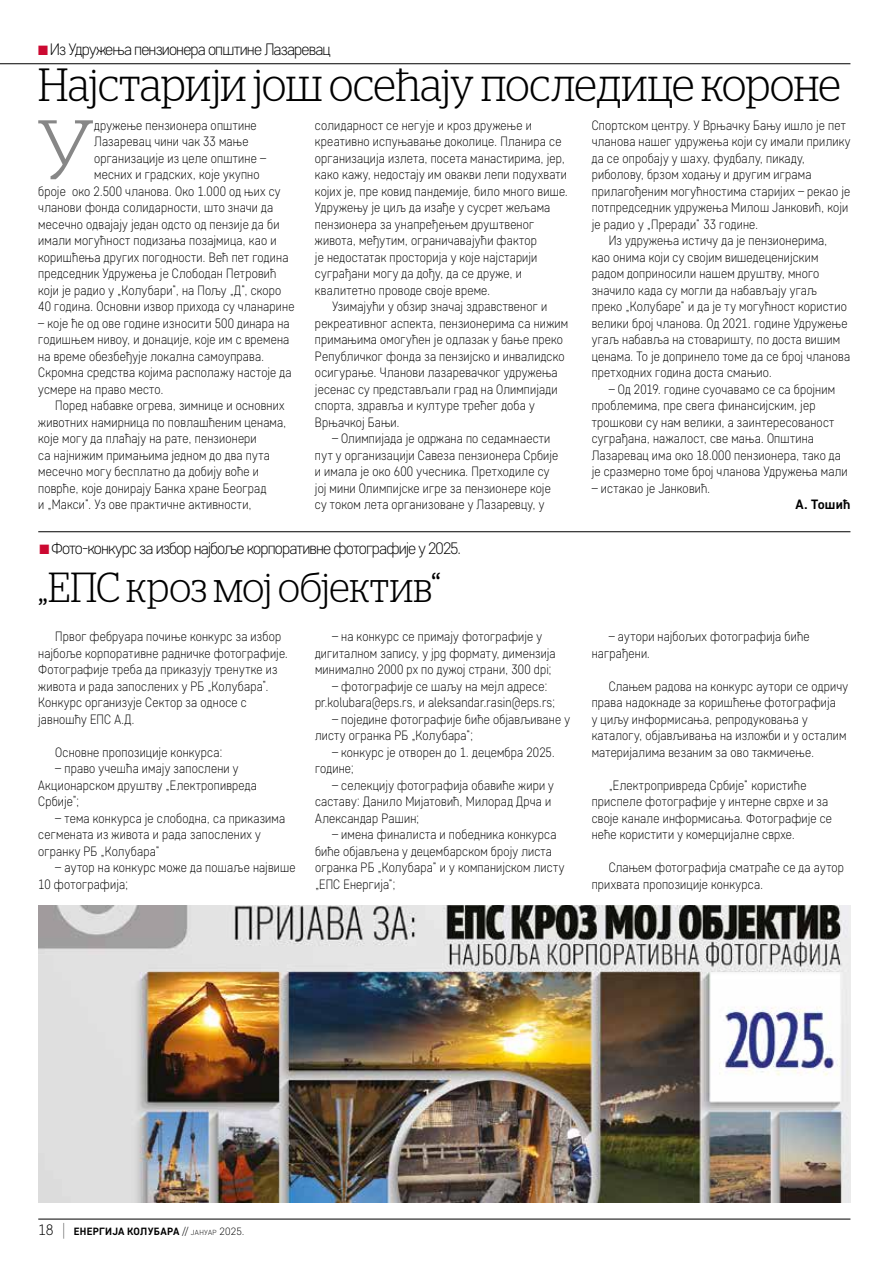
<style>
.page{position:relative;width:893px;height:1263px;background:#fff}
.page>*{position:absolute;margin:0;border:0;box-sizing:border-box;transform-origin:0 0}
.t1{font:300 84.15px "Stag LC";color:#878787}
.t2{font:300 46.5px "Stag LC";letter-spacing:-.01em;color:#000;scale:.9 1}
.t3{font:300 42px "Stag LC";color:#000;scale:.9 1}
.t4{font:300 16.5px "Core Sans D25";letter-spacing:-.055em;color:#000}
.t5{font:300 13.5px/16.5px "Core Sans D25";letter-spacing:.015em;color:#000;scale:.9 1}
.t6{font:700 13.5px "Core Sans D55";letter-spacing:.015em;color:#000}
.t7{font:700 10.5px "Core Sans D55";letter-spacing:.02em;color:#000}
.s1{color:#cc0931}
.s2{font-family:"Core Sans D25";font-weight:300;font-size:15px}
.s3{font-family:"Core Sans D15";font-weight:100;font-size:18px}
.s4{font-family:"Core Sans D25";font-weight:300}
.s5{font-family:"Core Sans D25";font-weight:300;font-size:7.35px}
</style>
<div class="page">
<hr style="left:38px;top:1219px;width:812px;height:1px;background:#000">
<hr style="left:0;top:63px;width:850px;height:1px;background:#000">
<hr style="left:38px;top:531px;width:812px;height:1px;background:#000">
<img style="left:38px;top:905px;width:812px;height:297px">
<p class="t4" style="left:38px;top:39px;width:294px"><span class="s1">■</span> Из Удружења пензионера општине Лазаревац</p>
<h2 class="t2" style="left:38px;top:51px;width:893px">Најстарији још осећају последице короне</h2>
<h1 class="t1" style="left:37px;top:88px;width:59px">У</h1>
<p class="t5" style="left:94px;top:116px;width:182px">дружење пензионера општине</p>
<p class="t5" style="left:94px;top:133px;width:173px">Лазаревац чини чак 33 мањe</p>
<p class="t5" style="left:94px;top:149px;width:193px">организацијe из целе општине –</p>
<p class="t5" style="left:94px;top:166px;width:185px">месних и градских, које укупно</p>
<p class="t5" style="left:38px;top:182px;width:271px">броје око 2.500 чланова. Око 1.000 од њих су</p>
<p class="t5" style="left:38px;top:199px;width:263px">чланови фонда солидарности, што значи да</p>
<p class="t5" style="left:38px;top:215px;width:270px">месечно одвајају један одсто од пензије да би</p>
<p class="t5" style="left:38px;top:232px;width:266px">имали могућност подизања позајмица, као и</p>
<p class="t5" style="left:38px;top:248px;width:279px">коришћења других погодности. Већ пет година</p>
<p class="t5" style="left:38px;top:265px;width:266px">председник Удружења је Слободан Петровић</p>
<p class="t5" style="left:38px;top:281px;width:272px">који је радио у „Колубари“, на Пољу „Д“, скоро</p>
<p class="t5" style="left:38px;top:298px;width:286px">40 година. Основни извор прихода су чланарине</p>
<p class="t5" style="left:38px;top:314px;width:283px">– које ће од ове године износити 500 динара на годишњем нивоу, и донације, које им с времена на време обезбеђује локална самоуправа.<br>Скромна средства којима располажу настоје да усмере на право место.</p>
<p class="t5" style="left:38px;top:397px;width:277px;text-indent:17px">Поред набавке огрева, зимнице и основних животних намирница по повлашћеним ценама, које могу да плаћају на рате, пензионери<br>са најнижим примањима једном до два пута месечно могу бесплатно да добију воће и поврће, које донирају Банка хране Београд<br>и „Макси“. Уз ове практичне активности,</p>
<p class="t5" style="left:315px;top:116px;width:242px">солидарност се негује и кроз дружење и</p>
<p class="t5" style="left:315px;top:133px;width:275px">креативно испуњавање доколице. Планира се</p>
<p class="t5" style="left:315px;top:149px;width:279px">организација излета, посета манастирима, јер,</p>
<p class="t5" style="left:315px;top:166px;width:282px">како кажу, недостају им овакви лепи подухвати</p>
<p class="t5" style="left:315px;top:182px;width:283px">којих је, пре ковид пандемије, било много више.</p>
<p class="t5" style="left:315px;top:199px;width:263px">Удружењу је циљ да изађе у сусрет жељама</p>
<p class="t5" style="left:315px;top:215px;width:245px">пензионера за унапређењем друштвеног</p>
<p class="t5" style="left:315px;top:232px;width:248px">живота, међутим, ограничавајући фактор</p>
<p class="t5" style="left:315px;top:248px;width:249px">је недостатак просторија у које најстарији</p>
<p class="t5" style="left:315px;top:265px;width:231px">суграђани могу да дођу, да се друже, и</p>
<p class="t5" style="left:315px;top:281px;width:196px">квалитетно проводе своје време.</p>
<p class="t5" style="left:332px;top:298px;width:241px">Узимајући у обзир значај здравственог и</p>
<p class="t5" style="left:315px;top:314px;width:283px">рекреативног аспекта, пензионерима са нижим</p>
<p class="t5" style="left:315px;top:331px;width:277px">примањима омогућен је одлазак у бање преко</p>
<p class="t5" style="left:315px;top:347px;width:279px">Републичког фонда за пензијско и инвалидско</p>
<p class="t5" style="left:315px;top:364px;width:271px">осигурање. Чланови лазаревачког удружења</p>
<p class="t5" style="left:315px;top:380px;width:271px">јесенас су представљали град на Олимпијади</p>
<p class="t5" style="left:315px;top:397px;width:246px">спорта, здравља и културе трећег доба у</p>
<p class="t5" style="left:315px;top:413px;width:96px">Врњачкој Бањи.</p>
<p class="t5" style="left:315px;top:430px;width:272px;text-indent:17px">– Олимпијада је одржана по седамнаести пут у организацији Савеза пензионера Србије и имала је око 600 учесника. Претходиле су јој мини Олимпијске игре за пензионере које су током лета организоване у Лазаревцу, у</p>
<p class="t4" style="left:39px;top:538px;width:423px"><span class="s1">■</span> Фото-конкурс за избор најбоље корпоративне фотографије у 2025.</p>
<h3 class="t3" style="left:38px;top:556px;width:449px">„ЕПС кроз мој објектив“</h3>
<p class="t5" style="left:38px;top:628px;width:279px;text-indent:17px">Првог фебруара почиње конкурс за избор најбоље корпоративне радничке фотографије.<br>Фотографије треба да приказују тренутке из живота и рада запослених у РБ „Колубара”.<br>Конкурс организује Сектор за односе с јавношћу ЕПС А.Д.</p>
<p class="t5" style="left:55px;top:743px;width:187px">Основне пропозиције конкурса:</p>
<p class="t5" style="left:38px;top:760px;width:245px;text-indent:17px">– право учешћа имају запослени у<br>Акционарском друштву „Електропивреда<br>Србије”;</p>
<p class="t5" style="left:38px;top:809px;width:276px;text-indent:17px">– тема конкурса је слободна, са приказима сегмената из живота и рада запослених у огранку РБ „Колубара“</p>
<p class="t5" style="left:38px;top:859px;width:287px;text-indent:17px">– аутор на конкурс може да пошаље највише<br>10 фотографија;</p>
<p class="t5" style="left:315px;top:628px;width:269px;text-align:center">– на конкурс се примају фотографије у дигиталном запису, у jpg формату, димензија минимално 2000 px по дужој страни, 300 dpi;</p>
<p class="t5" style="left:315px;top:677px;width:269px;text-indent:17px">– фотографије се шаљу на мејл адресе: pr.kolubara@eps.rs, и aleksandar.rasin@eps.rs;</p>
<p class="t5" style="left:315px;top:710px;width:285px;text-indent:17px">– поједине фотографије биће објављиване у листу огранка РБ „Колубара“;</p>
<p class="t5" style="left:315px;top:743px;width:268px;text-indent:17px">– конкурс је отворен до 1. децембра 2025. године;</p>
<p class="t5" style="left:315px;top:776px;width:267px;text-indent:17px">– селекцију фотографија обавиће жири у саставу: Данило Мијатовић, Милорад Дрча и<br>Александар Рашин;</p>
<p class="t5" style="left:315px;top:826px;width:279px;text-indent:17px">– имена финалиста и победника конкурса биће објављена у децембарском броју листа огранка РБ „Колубара“ и у компанијском листу „ЕПС Енергија“;</p>
<p class="t5" style="left:592px;top:116px;width:284px">Спортском центру. У Врњачку Бању ишло је пет</p>
<p class="t5" style="left:592px;top:133px;width:289px">чланова нашег удружења који су имали прилику</p>
<p class="t5" style="left:592px;top:149px;width:239px">да се опробају у шаху, фудбалу, пикаду,</p>
<p class="t5" style="left:592px;top:166px;width:246px">риболову, брзом ходању и другим играма</p>
<p class="t5" style="left:592px;top:182px;width:289px">прилагођеним могућностима старијих – рекао је</p>
<p class="t5" style="left:592px;top:199px;width:286px">потпредседник удружења Милош Јанковић, који</p>
<p class="t5" style="left:592px;top:215px;width:187px">је радио у „Преради“ 33 године.</p>
<p class="t5" style="left:609px;top:232px;width:244px">Из удружења истичу да је пензионерима,</p>
<p class="t5" style="left:592px;top:248px;width:254px">као онима који су својим вишедеценијским</p>
<p class="t5" style="left:592px;top:265px;width:255px">радом доприносили нашем друштву, много</p>
<p class="t5" style="left:592px;top:281px;width:252px">значило када су могли да набављају угаљ</p>
<p class="t5" style="left:592px;top:298px;width:285px">преко „Колубаре“ и да је ту могућност користио</p>
<p class="t5" style="left:592px;top:314px;width:286px">велики број чланова. Од 2021. године Удружење</p>
<p class="t5" style="left:592px;top:331px;width:278px">угаљ набавља на стоваришту, по доста вишим</p>
<p class="t5" style="left:592px;top:347px;width:289px">ценама. То је допринело томе да се број чланова</p>
<p class="t5" style="left:592px;top:364px;width:202px">претходних година доста смањио.</p>
<p class="t5" style="left:592px;top:380px;width:286px;text-indent:17px">– Од 2019. године суочавамо се са бројним проблемима, пре свега финансијским, јер трошкови су нам велики, а заинтересованост суграђана, нажалост, све мања. Општина Лазаревац има око 18.000 пензионера, тако да је сразмерно томе број чланова Удружења мали</p>
<p class="t5" style="left:592px;top:479px;width:133px">– истакао је Јанковић.</p>
<p class="t6" style="left:795px;top:496px;width:56px">А. Тошић</p>
<p class="t5" style="left:592px;top:628px;width:244px;text-indent:17px">– аутори најбољих фотографија биће награђени.</p>
<p class="t5" style="left:592px;top:677px;width:286px;text-indent:17px">Слањем радова на конкурс аутори се одричу права надокнаде за коришћење фотографија<br>у циљу информисања, репродуковања у каталогу, објављивања на изложби и у осталим материјалима везаним за ово такмичење.</p>
<p class="t5" style="left:592px;top:776px;width:269px;text-indent:17px">„Електропривреда Србије“ користиће приспеле фотографије у интерне сврхе и за своје канале информисања. Фотографије се неће користити у комерцијалне сврхе.</p>
<p class="t5" style="left:592px;top:859px;width:282px;text-indent:17px">Слањем фотографија сматраће се да аутор прихвата пропозиције конкурса.</p>
<p class="t7" style="left:38px;top:1225px;width:208px"><span class="s2">18</span> <span class="s3">|</span> ЕНЕРГИЈА КОЛУБАРА <span class="s4">//</span> <span class="s5">јануар</span> <span class="s4">2025.</span></p>
</div>
